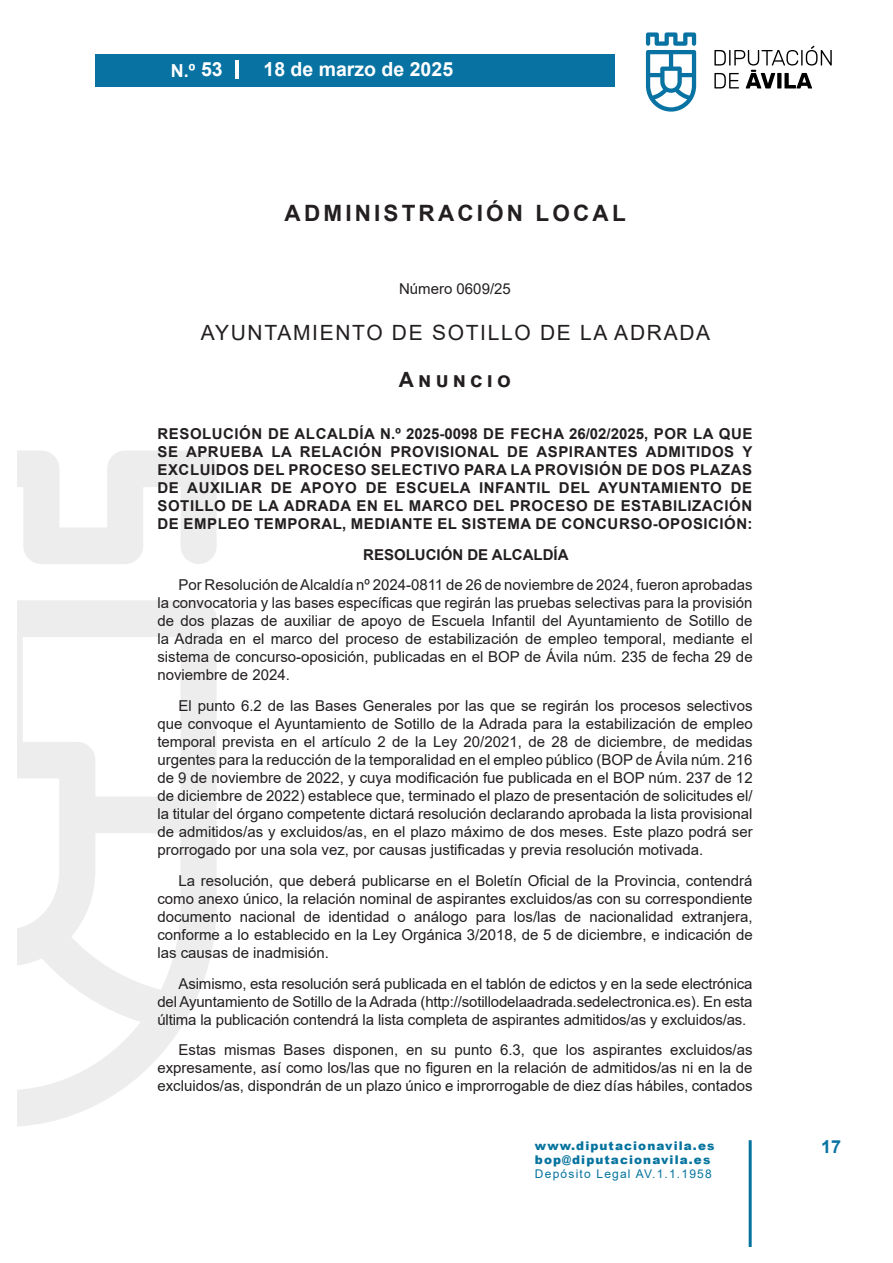
<style>
.page{position:relative;width:893px;height:1263px;background:#fff}
.page>*{position:absolute;margin:0;border:0;box-sizing:border-box;transform-origin:0 0}
.SECCION{font:700 22.5px "Arial";letter-spacing:.14em;color:#231f20}
.ORGANISMO{font:21px "Arial";letter-spacing:.08em;color:#231f20}
.ANUNCIO_1{font:21px "Arial Bold MT2";letter-spacing:.2em;color:#231f20}
.t1{font:700 19.5px "Arial";color:#fff}
.t2{font:700 18px "Arial";color:#fff}
.t3{font:700 18px "Arial";color:#0873a3}
.TEXTO{font:15px/18px "Arial";color:#231f20;text-align:justify}
.ANUNCIO_2{font:700 15px/18px "Arial";letter-spacing:.035em;color:#231f20;text-align:justify}
.TEXTO-2{font:700 15px "Arial";color:#231f20}
.REFERENCIA{font:15px "Arial";color:#231f20}
.t4{font:900 12px "Arial";letter-spacing:.09em;color:#05739e}
.t5{font:12px "Arial MT2";letter-spacing:.1em;color:#05739e}
.s1{font-size:19.5px}
.s2{font-family:"Arial MT2"}
</style>
<div class="page">
<div style="left:95px;top:54px;width:520px;height:33px;background:#0873a3"></div>
<svg style="left:646px;top:32px;width:50px;height:80px"></svg>
<svg style="left:714px;top:46px;width:118px;height:42px"></svg>
<hr style="left:749px;top:1140px;width:3px;height:106px;background:#05739e">
<hr style="left:236px;top:60px;width:3px;height:18px;background:#fff">
<svg style="left:17px;top:451px;width:200px;height:675px"></svg>
<p class="t2" style="left:171px;top:58px;width:53px">N.º <span class="s1">53</span></p>
<h3 class="t1" style="left:263px;top:56px;width:191px">18 de marzo de 2025</h3>
<p class="SECCION" style="left:285px;top:197px;width:343px">ADMINISTRACIÓN LOCAL</p>
<p class="REFERENCIA" style="left:399px;top:278px;width:113px">Número 0609/25</p>
<p class="ORGANISMO" style="left:201px;top:318px;width:511px">AYUNTAMIENTO DE SOTILLO DE LA ADRADA</p>
<p class="ANUNCIO_1" style="left:399px;top:364px;width:114px">Anuncio</p>
<p class="ANUNCIO_2" style="left:158px;top:425px;width:596px">RESOLUCIÓN DE ALCALDÍA N.º 2025-0098 DE FECHA 26/02/2025, POR LA QUE SE APRUEBA LA RELACIÓN PROVISIONAL DE ASPIRANTES ADMITIDOS Y EXCLUIDOS DEL PROCESO SELECTIVO PARA LA PROVISIÓN DE DOS PLAZAS DE AUXILIAR DE APOYO DE ESCUELA INFANTIL DEL AYUNTAMIENTO DE SOTILLO DE LA ADRADA EN EL MARCO DEL PROCESO DE ESTABILIZACIÓN DE EMPLEO TEMPORAL, MEDIANTE EL SISTEMA DE CONCURSO-OPOSICIÓN:</p>
<p class="TEXTO-2" style="left:363px;top:544px;width:207px">RESOLUCIÓN DE ALCALDÍA</p>
<p class="TEXTO" style="left:157px;top:576px;width:597px;text-indent:21px"><span class="s2">Por Resolución de Alcaldía nº 2024-0811 de 26 de noviembre de 2024, fueron aprobadas </span>la convocatoria y las bases específicas que regirán las pruebas selectivas para la provisión de dos plazas de auxiliar de apoyo de Escuela Infantil del Ayuntamiento de Sotillo de <span class="s2">la Adrada en el marco del proceso de estabilización de empleo temporal, mediante el </span>sistema de concurso-oposición, publicadas en el BOP de Ávila núm. 235 de fecha 29 de <span class="s2">noviembre de 2024.</span></p>
<p class="TEXTO" style="left:157px;top:697px;width:597px;text-indent:21px">El punto 6.2 de las Bases Generales por las que se regirán los procesos selectivos <span class="s2">que convoque el Ayuntamiento de Sotillo de la Adrada para la estabilización de empleo temporal prevista en el artículo 2 de la Ley 20/2021, de 28 de diciembre, de medidas </span>urgentes para la reducción de la temporalidad en el empleo público (BOP de Ávila núm. 216 de 9 de noviembre de 2022, y cuya modificación fue publicada en el BOP núm. 237 de 12 de diciembre de 2022) establece que, terminado el plazo de presentación de solicitudes el/ <span class="s2">la titular del órgano competente dictará resolución declarando aprobada la lista provisional </span>de admitidos/as y excluidos/as, en el plazo máximo de dos meses. Este plazo podrá ser prorrogado por una sola vez, por causas justificadas y previa resolución motivada.</p>
<p class="TEXTO" style="left:157px;top:871px;width:597px;text-indent:21px">La resolución, que deberá publicarse en el Boletín Oficial de la Provincia, contendrá como anexo único, la relación nominal de aspirantes excluidos/as con su correspondiente documento nacional de identidad o análogo para los/las de nacionalidad extranjera, <span class="s2">conforme a lo establecido en la Ley Orgánica 3/2018, de 5 de diciembre, e indicación de las causas de inadmisión.</span></p>
<p class="TEXTO" style="left:157px;top:974px;width:597px;text-indent:21px"><span class="s2">Asimismo, esta resolución será publicada en el tablón de edictos y en la sede electrónica </span>del Ayuntamiento de Sotillo de la Adrada (http://sotillodelaadrada.sedelectronica.es). En esta última la publicación contendrá la lista completa de aspirantes admitidos/as y excluidos/as.</p>
<p class="TEXTO" style="left:157px;top:1041px;width:597px;text-indent:21px">Estas mismas Bases disponen, en su punto 6.3, que los aspirantes excluidos/as expresamente, así como los/las que no figuren en la relación de admitidos/as ni en la de excluidos/as, dispondrán de un plazo único e improrrogable de diez días hábiles, contados</p>
<p class="t4" style="left:535px;top:1136px;width:181px">www.diputacionavila.es</p>
<p class="t3" style="left:821px;top:1134px;width:22px">17</p>
<p class="t4" style="left:535px;top:1151px;width:177px">bop@diputacionavila.es</p>
<p class="t5" style="left:535px;top:1166px;width:178px">Depósito Legal AV.1.1.1958</p>
</div>
